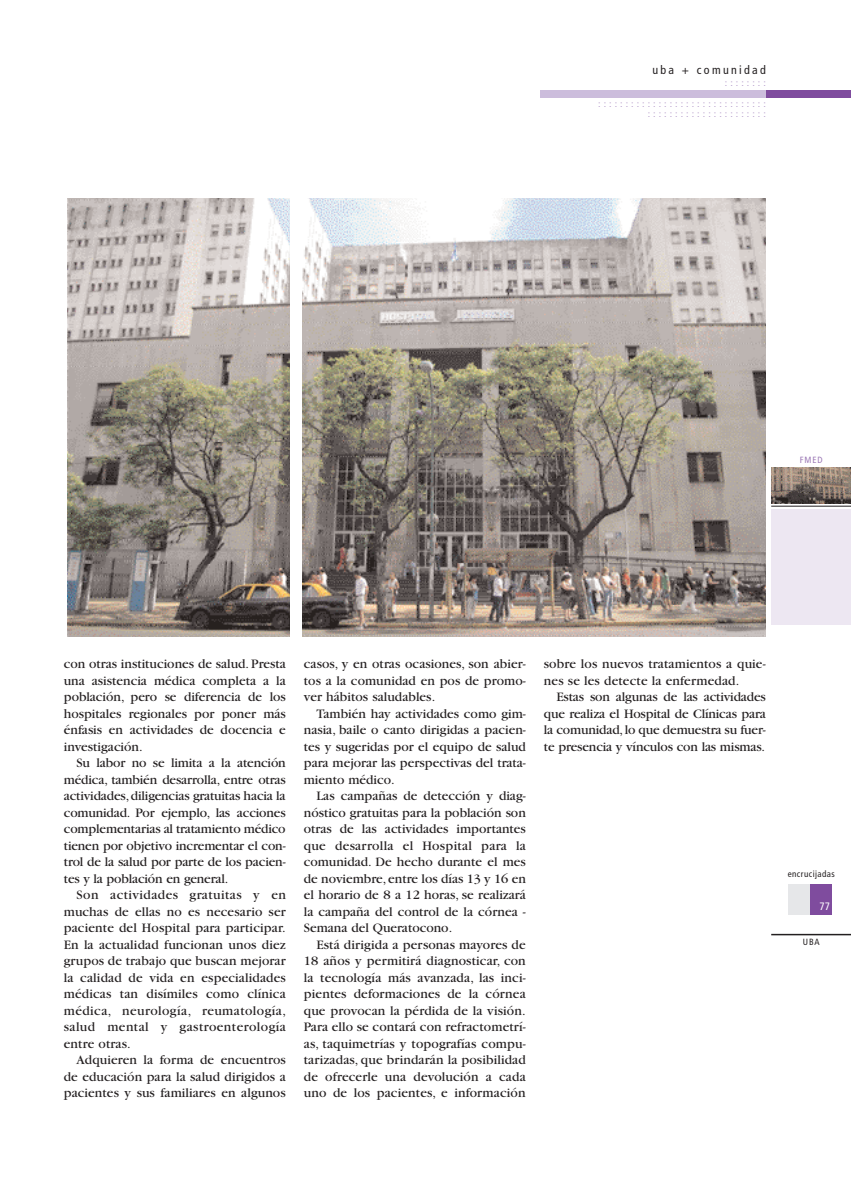
<style>
.page{position:relative;width:851px;height:1191px;background:#fff}
.page>*{position:absolute;margin:0;border:0;box-sizing:border-box;transform-origin:0 0}
.t1{font:13.5px/16.5px "Garamond";color:#231f20;text-align:justify}
.t2{font:condensed 12px "Frutiger";letter-spacing:.19em;color:#231f20}
.t3{font:condensed 10.65px "Frutiger";color:#fff}
.t4{font:9px/10.5px "Helvetica";color:#b398c8;text-align:right}
.t5{font:condensed 9px "Frutiger";letter-spacing:.05em;color:#231f20}
.t6{font:condensed 9px "Frutiger";color:#9c79b6}
</style>
<div class="page">
<div style="left:788px;top:884px;width:21px;height:31px;background:#e6e7e9"></div>
<div style="left:810px;top:884px;width:21px;height:31px;background:#7f4c9e"></div>
<hr style="left:771px;top:934px;width:79px;height:1px;background:#231f20">
<hr style="left:771px;top:506px;width:79px;height:1px;background:#231f20">
<div style="left:540px;top:90px;width:225px;height:8px;background:#ccbddc"></div>
<div style="left:765px;top:90px;width:85px;height:8px;background:#7f4c9e"></div>
<img style="left:771px;top:468px;width:79px;height:35px">
<div style="left:771px;top:509px;width:79px;height:116px;background:#ede7f2"></div>
<img style="left:302px;top:198px;width:463px;height:438px">
<img style="left:67px;top:198px;width:222px;height:438px">
<p class="t2" style="left:652px;top:65px;width:115px">uba + comunidad</p>
<p class="t4" style="left:724px;top:78px;width:43px">::::::::</p>
<p class="t4" style="left:598px;top:99px;width:169px">::::::::::::::::::::::::::::::: ::::::::::::::::::::::</p>
<p class="t6" style="left:799px;top:457px;width:24px">FMED</p>
<p class="t1" style="left:64px;top:657px;width:223px">con otras instituciones de salud. Presta una asistencia médica completa a la población, pero se diferencia de los hospitales regionales por poner más énfasis en actividades de docencia e investigación.</p>
<p class="t1" style="left:64px;top:756px;width:223px;text-indent:13px">Su labor no se limita a la atención médica, también desarrolla, entre otras actividades,diligencias gratuitas hacia la comunidad. Por ejemplo, las acciones complementarias al tratamiento médico tienen por objetivo incrementar el con&shy;trol de la salud por parte de los pacien&shy;tes y la población en general.</p>
<p class="t1" style="left:64px;top:888px;width:224px;text-indent:13px">Son actividades gratuitas y en muchas de ellas no es necesario ser paciente del Hospital para participar.<br>En la actualidad funcionan unos diez grupos de trabajo que buscan mejorar la calidad de vida en especialidades médicas tan disímiles como clínica médica, neurología, reumatología, salud mental y gastroenterología entre otras.</p>
<p class="t1" style="left:64px;top:1053px;width:223px;text-indent:13px">Adquieren la forma de encuentros de educación para la salud dirigidos a pacientes y sus familiares en algunos</p>
<p class="t1" style="left:304px;top:657px;width:223px">casos, y en otras ocasiones, son abier&shy;tos a la comunidad en pos de promo&shy;ver hábitos saludables.</p>
<p class="t1" style="left:304px;top:706px;width:223px;text-indent:13px">También hay actividades como gim&shy;nasia, baile o canto dirigidas a pacien&shy;tes y sugeridas por el equipo de salud para mejorar las perspectivas del trata&shy;miento médico.</p>
<p class="t1" style="left:304px;top:789px;width:223px;text-indent:13px">Las campañas de detección y diag&shy;nóstico gratuitas para la población son otras de las actividades importantes que desarrolla el Hospital para la comunidad. De hecho durante el mes de noviembre,entre los días 13 y 16 en el horario de 8 a 12 horas, se realizará la campaña del control de la córnea - Semana del Queratocono.</p>
<p class="t1" style="left:304px;top:937px;width:223px;text-indent:13px">Está dirigida a personas mayores de 18 años y permitirá diagnosticar, con la tecnología más avanzada, las inci&shy;pientes deformaciones de la córnea que provocan la pérdida de la visión.<br>Para ello se contará con refractometrí&shy;as, taquimetrías y topografías compu&shy;tarizadas, que brindarán la posibilidad de ofrecerle una devolución a cada uno de los pacientes, e información</p>
<p class="t1" style="left:543px;top:657px;width:223px">sobre los nuevos tratamientos a quie&shy;nes se les detecte la enfermedad.</p>
<p class="t1" style="left:543px;top:690px;width:223px;text-indent:13px">Estas son algunas de las actividades que realiza el Hospital de Clínicas para la comunidad,lo que demuestra su fuer&shy;te presencia y vínculos con las mismas.</p>
<p class="t5" style="left:787px;top:870px;width:49px">encrucijadas</p>
<p class="t3" style="left:819px;top:901px;width:12px">77</p>
<p class="t5" style="left:802px;top:938px;width:18px">UBA</p>
</div>
